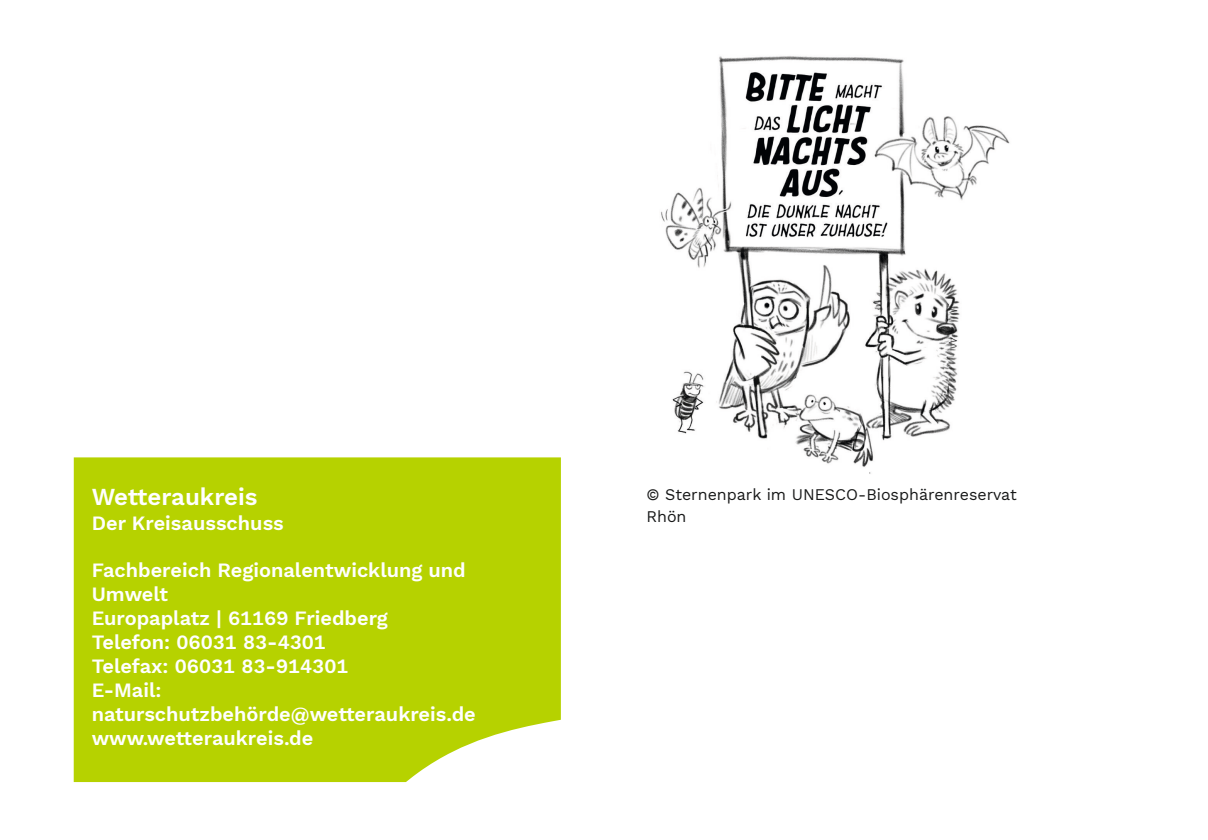
<style>
.page{position:relative;width:1208px;height:840px;background:#fff}
.page>*{position:absolute;margin:0;border:0;box-sizing:border-box;transform-origin:0 0}
.t1{font:600 24px "Work Sans";color:#fff}
.t2{font:600 20px/24px "Work Sans";color:#fff}
.t3{font:16px/22px "Work Sans";color:#171818}
</style>
<div class="page">
<div style="left:73px;top:457px;width:488px;height:326px;background:#b6d200"></div>
<img style="left:661px;top:56px;width:349px;height:418px">
<p class="t1" style="left:92px;top:478px;width:167px">Wetteraukreis</p>
<p class="t2" style="left:92px;top:510px;width:194px">Der Kreisausschuss</p>
<p class="t2" style="left:92px;top:556px;width:386px">Fachbereich Regionalentwicklung und<br>Umwelt<br>Europaplatz | 61169 Friedberg<br>Telefon: 06031 83-4301<br>Telefax: 06031 83-914301<br>E-Mail: naturschutzbehörde@wetteraukreis.de www.wetteraukreis.de</p>
<p class="t3" style="left:646px;top:482px;width:372px">© Sternenpark im UNESCO-Biosphärenreservat<br>Rhön</p>
</div>
